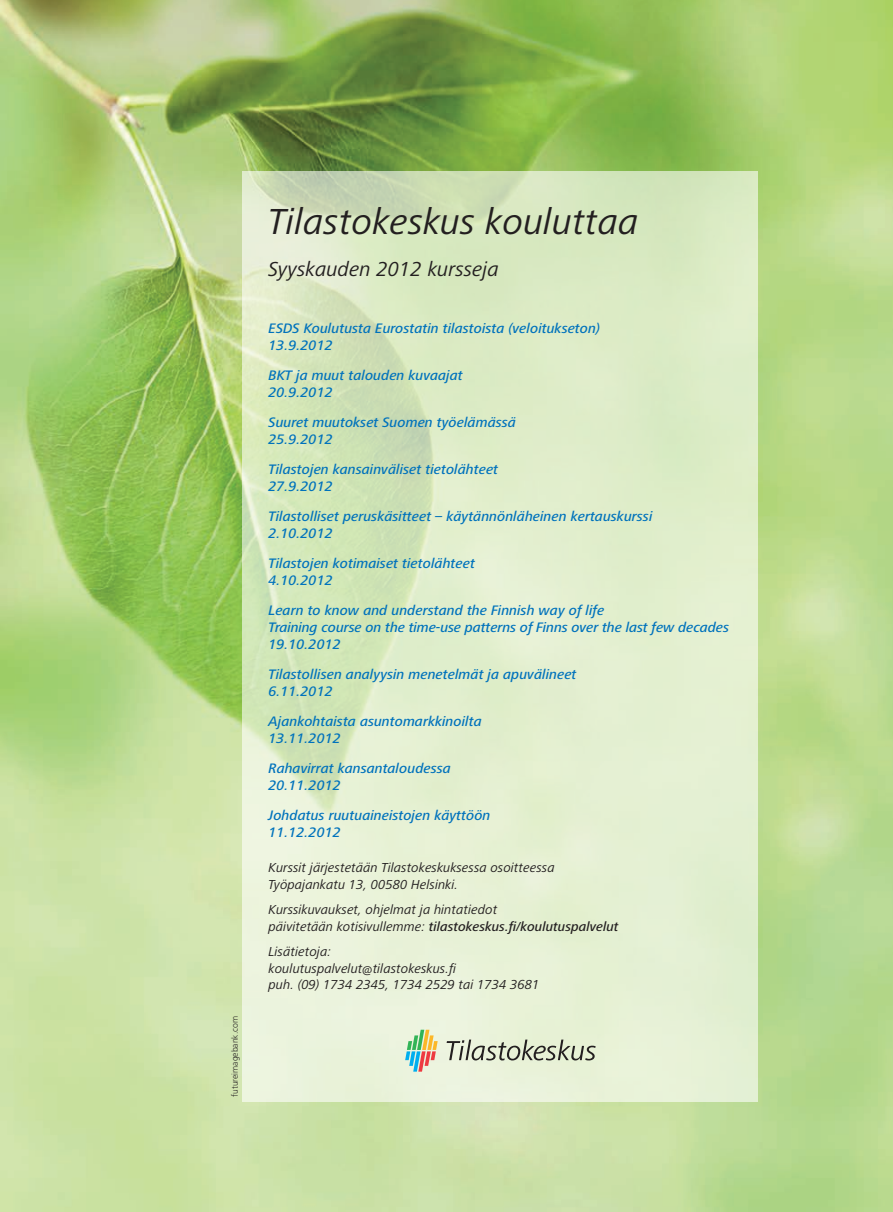
<style>
.page{position:relative;width:893px;height:1212px;background:#fff}
.page>*{position:absolute;margin:0;border:0;box-sizing:border-box;transform-origin:0 0}
.MAINOS_otsikko_1{font:italic 37.5px "Frutiger Next LT";color:#231f20}
.MAINOS_otsikko_2{font:italic 21px "Frutiger Next LT";color:#231f20}
.MAINOS_väliotsikko_9{font:italic 500 14.25px/17.1px "Frutiger Next LT";color:#0072bc}
.MAINOS_lopun_infotxt{font:italic 13.5px "Frutiger Next LT";color:#231f20}
.MAINOS_lopun_infotxt-2{font:italic 500 13.5px "Frutiger Next LT";color:#231f20}
.KUVAAJA{font:300 9px "Frutiger Next LT";color:#231f20}
.s1{font-weight:400}
</style>
<div class="page">
<img style="left:0;top:0;width:893px;height:1212px">
<svg style="left:242px;top:171px;width:516px;height:930px;background:#dfeccb"></svg>
<svg style="left:405px;top:1030px;width:33px;height:41px"></svg>
<svg style="left:447px;top:1039px;width:149px;height:21px;background:#b7bda9"></svg>
<p class="KUVAAJA" style="left:230px;top:1097px;width:82px;rotate:-90deg">futureimagebank.com</p>
<p class="MAINOS_otsikko_1" style="left:269px;top:201px;width:371px">Tilastokeskus kouluttaa</p>
<p class="MAINOS_otsikko_2" style="left:269px;top:258px;width:232px">Syyskauden 2012 kursseja</p>
<p class="MAINOS_väliotsikko_9" style="left:269px;top:320px;width:333px">ESDS Koulutusta Eurostatin tilastoista (veloitukseton)<br>13.9.2012</p>
<p class="MAINOS_väliotsikko_9" style="left:269px;top:367px;width:196px">BKT ja muut talouden kuvaajat<br>20.9.2012</p>
<p class="MAINOS_väliotsikko_9" style="left:269px;top:414px;width:249px">Suuret muutokset Suomen työelämässä<br>25.9.2012</p>
<p class="MAINOS_väliotsikko_9" style="left:269px;top:461px;width:231px">Tilastojen kansainväliset tietolähteet<br>27.9.2012</p>
<p class="MAINOS_väliotsikko_9" style="left:269px;top:508px;width:385px">Tilastolliset peruskäsitteet – käytännönläheinen kertauskurssi<br>2.10.2012</p>
<p class="MAINOS_väliotsikko_9" style="left:269px;top:555px;width:208px">Tilastojen kotimaiset tietolähteet<br>4.10.2012</p>
<p class="MAINOS_väliotsikko_9" style="left:269px;top:602px;width:462px">Learn to know and understand the Finnish way of life<br>Training course on the time-use patterns of Finns over the last few decades<br>19.10.2012</p>
<p class="MAINOS_väliotsikko_9" style="left:269px;top:666px;width:309px">Tilastollisen analyysin menetelmät ja apuvälineet<br>6.11.2012</p>
<p class="MAINOS_väliotsikko_9" style="left:269px;top:713px;width:215px">Ajankohtaista asuntomarkkinoilta<br>13.11.2012</p>
<p class="MAINOS_väliotsikko_9" style="left:269px;top:760px;width:184px">Rahavirrat kansantaloudessa<br>20.11.2012</p>
<p class="MAINOS_väliotsikko_9" style="left:269px;top:807px;width:223px">Johdatus ruutuaineistojen käyttöön<br>11.12.2012</p>
<p class="MAINOS_lopun_infotxt" style="left:269px;top:860px;width:288px">Kurssit järjestetään Tilastokeskuksessa osoitteessa</p>
<p class="MAINOS_lopun_infotxt" style="left:269px;top:877px;width:191px">Työpajankatu 13, 00580 Helsinki.</p>
<p class="MAINOS_lopun_infotxt" style="left:269px;top:902px;width:230px">Kurssikuvaukset, ohjelmat ja hintatiedot</p>
<p class="MAINOS_lopun_infotxt-2" style="left:269px;top:919px;width:351px"><span class="s1">päivitetään kotisivullemme:</span> tilastokeskus.fi/koulutuspalvelut</p>
<p class="MAINOS_lopun_infotxt" style="left:269px;top:944px;width:64px">Lisätietoja:</p>
<p class="MAINOS_lopun_infotxt" style="left:269px;top:961px;width:191px">koulutuspalvelut@tilastokeskus.fi</p>
<p class="MAINOS_lopun_infotxt" style="left:269px;top:977px;width:272px">puh. (09) 1734 2345, 1734 2529 tai 1734 3681</p>
</div>
